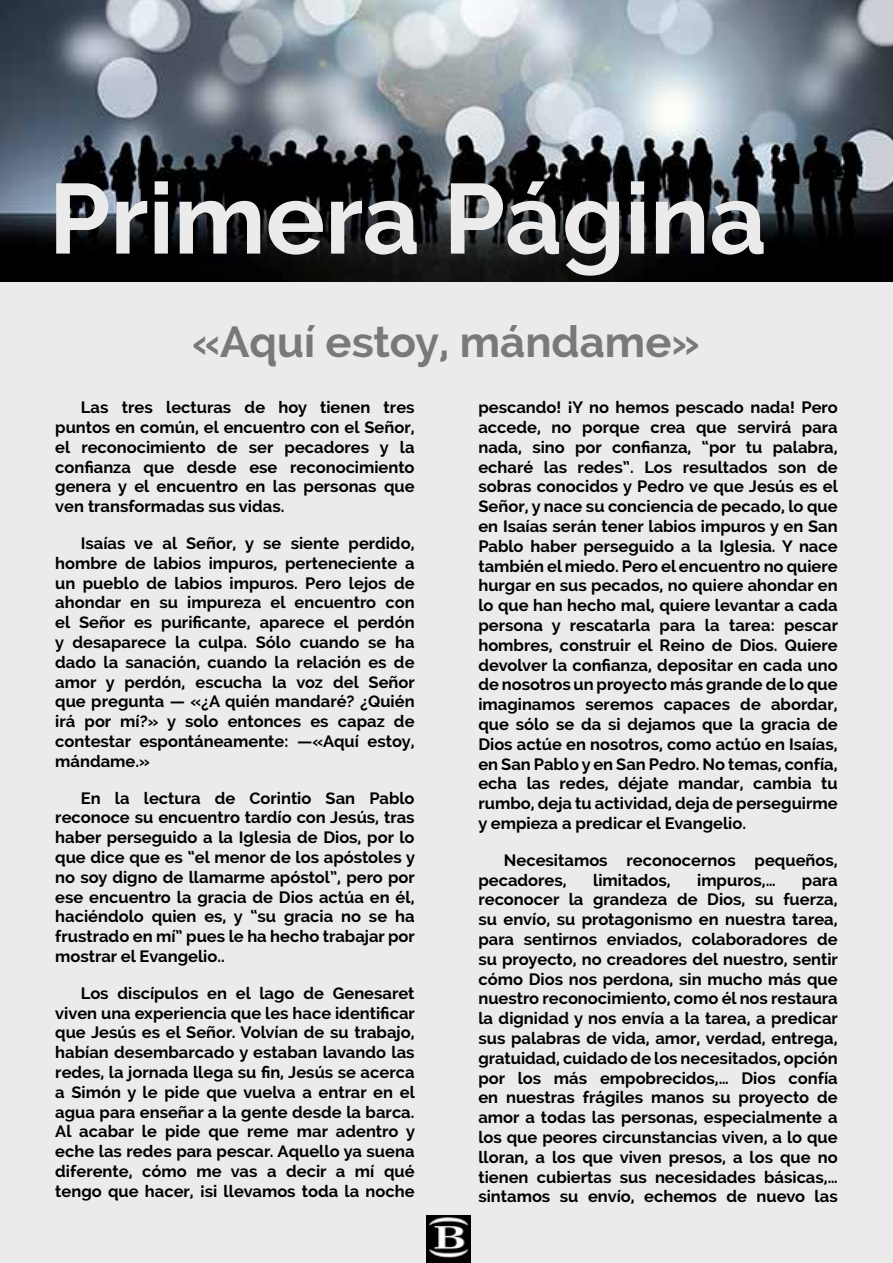
<style>
.page{position:relative;width:893px;height:1263px;background:#fff}
.page>*{position:absolute;margin:0;border:0;box-sizing:border-box;transform-origin:0 0}
.t1{font:700 99px "Raleway";color:#ebebeb}
.t2{font:700 43.5px "Raleway";color:#797979}
.t3{font:700 16.5px/19.8px "Raleway";color:#000;text-align:justify}
</style>
<div class="page">
<div style="left:0;top:260px;width:893px;height:1003px;background:#ebebeb"></div>
<img style="left:0;top:0;width:893px;height:281px">
<img style="left:427px;top:1216px;width:44px;height:47px">
<h1 class="t1" style="left:49px;top:162px;width:719px">Primera Página</h1>
<h2 class="t2" style="left:192px;top:316px;width:509px">«Aquí estoy, mándame»</h2>
<p class="t3" style="left:55px;top:397px;width:361px;text-indent:26px">Las tres lecturas de hoy tienen tres puntos en común, el encuentro con el Señor, el reconocimiento de ser pecadores y la confianza que desde ese reconocimiento genera y el encuentro en las personas que ven transformadas sus vidas.</p>
<p class="t3" style="left:55px;top:533px;width:361px;text-indent:26px">Isaías ve al Señor, y se siente perdido, hombre de labios impuros, perteneciente a un pueblo de labios impuros. Pero lejos de ahondar en su impureza el encuentro con el Señor es purificante, aparece el perdón y desaparece la culpa. Sólo cuando se ha dado la sanación, cuando la relación es de amor y perdón, escucha la voz del Señor que pregunta — «¿A quién mandaré? ¿Quién irá por mí?» y solo entonces es capaz de contestar espontáneamente: —«Aquí estoy, mándame.»</p>
<p class="t3" style="left:55px;top:788px;width:361px;text-indent:26px">En la lectura de Corintio San Pablo reconoce su encuentro tardío con Jesús, tras haber perseguido a la Iglesia de Dios, por lo que dice que es “el menor de los apóstoles y no soy digno de llamarme apóstol”, pero por ese encuentro la gracia de Dios actúa en él, haciéndolo quien es, y “su gracia no se ha frustrado en mí” pues le ha hecho trabajar por mostrar el Evangelio..</p>
<p class="t3" style="left:55px;top:983px;width:361px;text-indent:26px">Los discípulos en el lago de Genesaret viven una experiencia que les hace identificar que Jesús es el Señor. Volvían de su trabajo, habían desembarcado y estaban lavando las redes, la jornada llega su fin, Jesús se acerca a Simón y le pide que vuelva a entrar en el agua para enseñar a la gente desde la barca.<br>Al acabar le pide que reme mar adentro y eche las redes para pescar. Aquello ya suena diferente, cómo me vas a decir a mí qué tengo que hacer, ¡si llevamos toda la noche</p>
<p class="t3" style="left:478px;top:397px;width:361px">pescando! ¡Y no hemos pescado nada! Pero accede, no porque crea que servirá para nada, sino por confianza, “por tu palabra, echaré las redes”. Los resultados son de sobras conocidos y Pedro ve que Jesús es el Señor, y nace su conciencia de pecado, lo que en Isaías serán tener labios impuros y en San Pablo haber perseguido a la Iglesia. Y nace también el miedo. Pero el encuentro no quiere hurgar en sus pecados, no quiere ahondar en lo que han hecho mal, quiere levantar a cada persona y rescatarla para la tarea: pescar hombres, construir el Reino de Dios. Quiere devolver la confianza, depositar en cada uno de nosotros un proyecto más grande de lo que imaginamos seremos capaces de abordar, que sólo se da si dejamos que la gracia de Dios actúe en nosotros, como actúo en Isaías, en San Pablo y en San Pedro. No temas, confía, echa las redes, déjate mandar, cambia tu rumbo, deja tu actividad, deja de perseguirme y empieza a predicar el Evangelio.</p>
<p class="t3" style="left:478px;top:850px;width:361px;text-indent:26px">Necesitamos reconocernos pequeños, pecadores,</p>
<p class="t3" style="left:593px;top:870px;width:79px">limitados,</p>
<p class="t3" style="left:697px;top:870px;width:80px">impuros,…</p>
<p class="t3" style="left:478px;top:870px;width:361px;text-indent:324px">para reconocer la grandeza de Dios, su fuerza, su envío, su protagonismo en nuestra tarea, para sentirnos enviados, colaboradores de su proyecto, no creadores del nuestro, sentir cómo Dios nos perdona, sin mucho más que nuestro reconocimiento, como él nos restaura la dignidad y nos envía a la tarea, a predicar sus palabras de vida, amor, verdad, entrega, gratuidad, cuidado de los necesitados, opción por los más empobrecidos,… Dios confía en nuestras frágiles manos su proyecto de amor a todas las personas, especialmente a los que peores circunstancias viven, a lo que lloran, a los que viven presos, a los que no tienen cubiertas sus necesidades básicas,… sintamos su envío, echemos de nuevo las</p>
</div>
